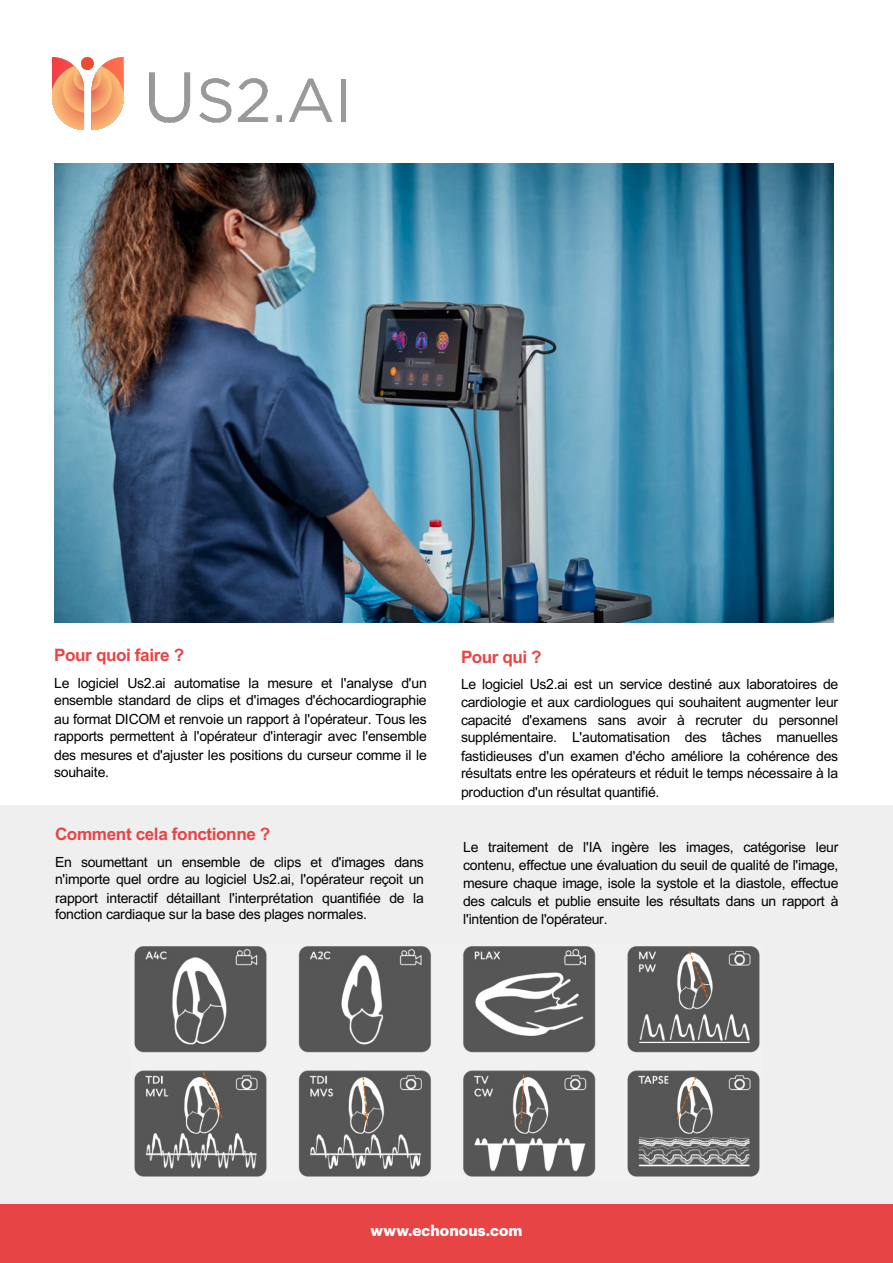
<style>
.page{position:relative;width:893px;height:1263px;background:#fff}
.page>*{position:absolute;margin:0;border:0;box-sizing:border-box;transform-origin:0 0}
.t1{font:700 17.1px "Arial";letter-spacing:-.025em;color:#e84446}
.t2{font:700 15.6px "Arial";letter-spacing:.02em;color:#fff}
.t3{font:700 15px "Graphik";letter-spacing:.01em;color:#fff}
.t4{font:14.1px/17.2px "Arial";letter-spacing:-.02em;color:#000}
</style>
<div class="page">
<img style="left:53px;top:57px;width:292px;height:72px">
<div style="left:0;top:806px;width:892px;height:398px;background:#f0efef"></div>
<img style="left:54px;top:163px;width:779px;height:459px">
<img style="left:134px;top:946px;width:626px;height:231px">
<div style="left:0;top:1204px;width:893px;height:59px;background:#e74545"></div>
<p class="t1" style="left:54px;top:643px;width:131px">Pour quoi faire ?</p>
<p class="t4" style="left:54px;top:674px;width:374px">Le logiciel Us2.ai automatise la mesure et l'analyse d'un ensemble standard de clips et d'images d'échocardiographie</p>
<p class="t4" style="left:54px;top:710px;width:374px">au format DICOM et renvoie un rapport à l'opérateur. Tous les rapports permettent à l'opérateur d'interagir avec l'ensemble</p>
<p class="t4" style="left:54px;top:746px;width:374px;line-height:16.8px">des mesures et d'ajuster les positions du curseur comme il le souhaite.</p>
<p class="t1" style="left:55px;top:822px;width:217px">Comment cela fonctionne ?</p>
<p class="t4" style="left:55px;top:853px;width:370px;line-height:16.8px">En soumettant un ensemble de clips et d'images dans n'importe quel ordre au logiciel Us2.ai, l'opérateur reçoit un</p>
<p class="t4" style="left:55px;top:889px;width:370px;line-height:16.8px">rapport interactif détaillant l'interprétation quantifiée de la fonction cardiaque sur la base des plages normales.</p>
<p class="t1" style="left:461px;top:645px;width:82px">Pour qui ?</p>
<p class="t4" style="left:461px;top:676px;width:379px">Le logiciel Us2.ai est un service destiné aux laboratoires de cardiologie et aux cardiologues qui souhaitent augmenter leur</p>
<p class="t4" style="left:461px;top:711px;width:379px">capacité d'examens sans avoir à recruter du personnel supplémentaire. L'automatisation des tâches manuelles</p>
<p class="t4" style="left:461px;top:747px;width:379px">fastidieuses d'un examen d'écho améliore la cohérence des résultats entre les opérateurs et réduit le temps nécessaire à la</p>
<p class="t4" style="left:461px;top:783px;width:200px">production d'un résultat quantifié.</p>
<p class="t4" style="left:463px;top:839px;width:377px">Le traitement de l'IA ingère les images, catégorise leur contenu, effectue une évaluation du seuil de qualité de l'image,</p>
<p class="t4" style="left:463px;top:875px;width:377px">mesure chaque image, isole la systole et la diastole, effectue des calculs et publie ensuite les résultats dans un rapport à</p>
<p class="t4" style="left:463px;top:911px;width:146px">l'intention de l'opérateur.</p>
<p class="t2" style="left:378px;top:1218px;width:137px">www.edimex.com</p>
<p class="t3" style="left:370px;top:1218px;width:154px">www.echonous.com</p>
</div>
